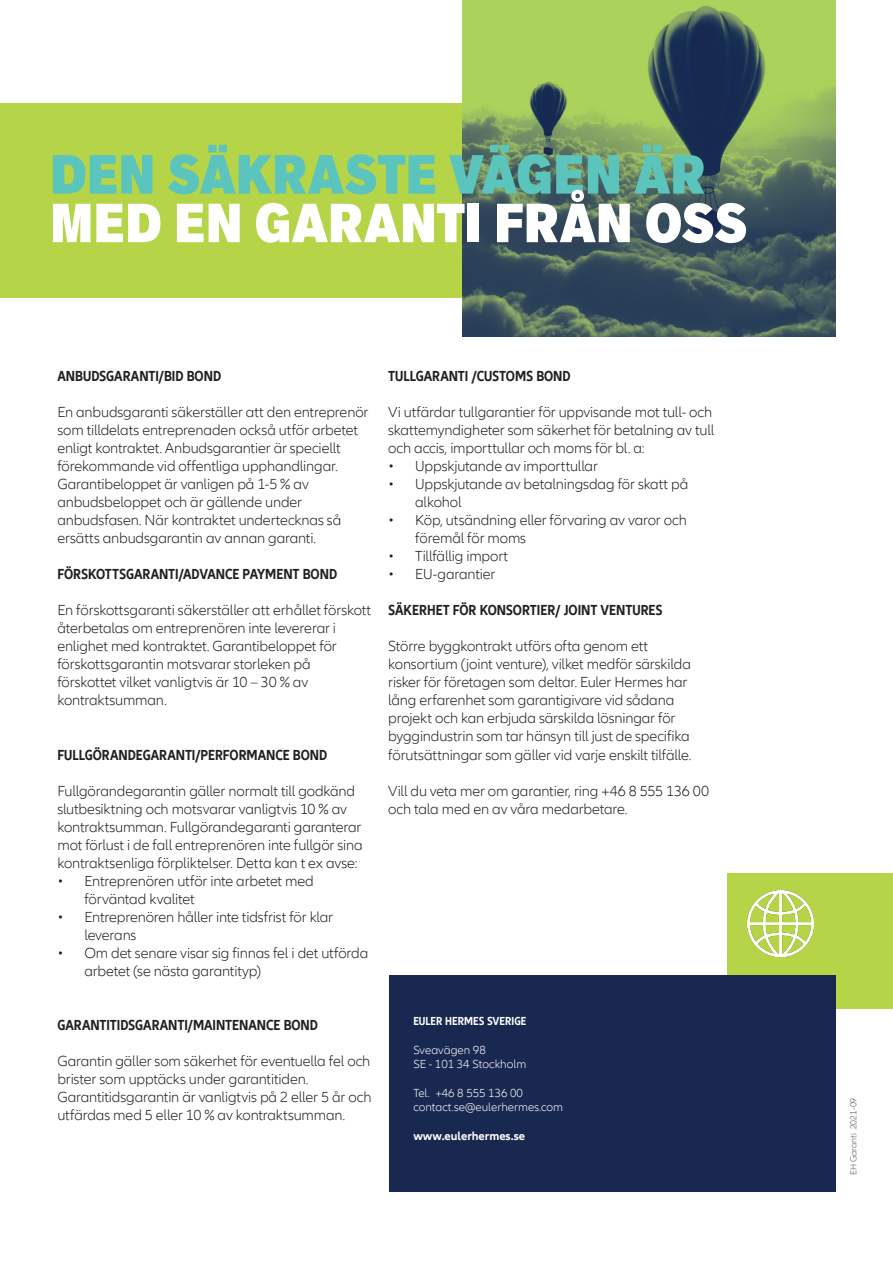
<style>
.page{position:relative;width:893px;height:1263px;background:#fff}
.page>*{position:absolute;margin:0;border:0;box-sizing:border-box;transform-origin:0 0}
.Headline_36pt{font:900 condensed 54px/48.6px "Applied Sans Pro";color:#fff}
.Copy{font:300 15px/18px "Allianz Neo";letter-spacing:-.015em;color:#231f20}
.Copy-2{font:700 condensed 15px "Allianz Neo";color:#231f20}
.address_6{font:300 12px/14.4px "Allianz Neo";color:#fff}
.address_6-2{font:700 condensed 12px "Allianz Neo";color:#fff}
.address_6-3{font:700 12px "Allianz Neo";color:#fff}
.address_6-4{font:300 9px "Allianz Neo";color:#57585a}
.s1{color:#5ac4bd}
</style>
<div class="page">
<div style="left:727px;top:873px;width:166px;height:136px;background:#b6d448"></div>
<img style="left:747px;top:890px;width:66px;height:66px">
<div style="left:0;top:103px;width:469px;height:195px;background:#b6d448"></div>
<img style="left:462px;top:0;width:374px;height:337px">
<div style="left:389px;top:975px;width:447px;height:216px;background:#192850"></div>
<p class="Headline_36pt" style="left:50px;top:149px;width:698px"><span class="s1">DEN SÄKRASTE VÄGEN ÄR<br></span>MED EN GARANTI FRÅN OSS</p>
<p class="Copy-2" style="left:57px;top:368px;width:165px">ANBUDSGARANTI/BID BOND</p>
<p class="Copy" style="left:57px;top:404px;width:313px">En anbudsgaranti säkerställer att den entreprenör som tilldelats entreprenaden också utför arbetet enligt kontraktet. Anbudsgarantier är speciellt förekommande vid offentliga upphandlingar.<br>Garantibeloppet är vanligen på 1-5 % av anbudsbeloppet och är gällende under anbudsfasen. När kontraktet undertecknas så ersätts anbudsgarantin av annan garanti.</p>
<p class="Copy-2" style="left:57px;top:566px;width:281px">FÖRSKOTTSGARANTI/ADVANCE PAYMENT BOND</p>
<p class="Copy" style="left:57px;top:602px;width:315px">En förskottsgaranti säkerställer att erhållet förskott återbetalas om entreprenören inte levererar i enlighet med kontraktet. Garantibeloppet för förskottsgarantin motsvarar storleken på förskottet vilket vanligtvis är 10 – 30 % av kontraktsumman.</p>
<p class="Copy-2" style="left:57px;top:746px;width:271px">FULLGÖRANDEGARANTI/PERFORMANCE BOND</p>
<p class="Copy" style="left:57px;top:782px;width:307px">Fullgörandegarantin gäller normalt till godkänd slutbesiktning och motsvarar vanligtvis 10 % av kontraktsumman. Fullgörandegaranti garanterar mot förlust i de fall entreprenören inte fullgör sina kontraktsenliga förpliktelser. Detta kan t ex avse:</p>
<p class="Copy" style="left:84px;top:872px;width:231px;text-indent:-27px">• Entreprenören utför inte arbetet med förväntad kvalitet</p>
<p class="Copy" style="left:84px;top:908px;width:250px;text-indent:-27px">• Entreprenören håller inte tidsfrist för klar leverans</p>
<p class="Copy" style="left:84px;top:944px;width:285px;text-indent:-27px">• Om det senare visar sig finnas fel i det utförda arbetet (se nästa garantityp)</p>
<p class="Copy-2" style="left:57px;top:1016px;width:262px">GARANTITIDSGARANTI/MAINTENANCE BOND</p>
<p class="Copy" style="left:57px;top:1052px;width:316px">Garantin gäller som säkerhet för eventuella fel och brister som upptäcks under garantitiden.<br>Garantitidsgarantin är vanligtvis på 2 eller 5 år och utfärdas med 5 eller 10 % av kontraktsumman.</p>
<p class="Copy-2" style="left:388px;top:368px;width:184px">TULLGARANTI /CUSTOMS BOND</p>
<p class="Copy" style="left:388px;top:404px;width:328px">Vi utfärdar tullgarantier för uppvisande mot tull- och skattemyndigheter som säkerhet för betalning av tull och accis, importtullar och moms för bl. a:</p>
<p class="Copy" style="left:388px;top:458px;width:211px">• Uppskjutande av importtullar</p>
<p class="Copy" style="left:415px;top:476px;width:275px;text-indent:-27px">• Uppskjutande av betalningsdag för skatt på alkohol</p>
<p class="Copy" style="left:415px;top:512px;width:273px;text-indent:-27px">• Köp, utsändning eller förvaring av varor och föremål för moms</p>
<p class="Copy" style="left:388px;top:548px;width:122px">• Tillfällig import</p>
<p class="Copy" style="left:388px;top:566px;width:109px">• EU-garantier</p>
<p class="Copy-2" style="left:388px;top:602px;width:276px">SÄKERHET FÖR KONSORTIER/ JOINT VENTURES</p>
<p class="Copy" style="left:388px;top:638px;width:305px">Större byggkontrakt utförs ofta genom ett konsortium (joint venture), vilket medför särskilda risker för företagen som deltar. Euler Hermes har lång erfarenhet som garantigivare vid sådana projekt och kan erbjuda särskilda lösningar för byggindustrin som tar hänsyn till just de specifika förutsättningar som gäller vid varje enskilt tilfälle.</p>
<p class="Copy" style="left:388px;top:782px;width:323px">Vill du veta mer om garantier, ring +46 8 555 136 00 och tala med en av våra medarbetare.</p>
<p class="address_6-2" style="left:413px;top:1014px;width:115px">EULER HERMES SVERIGE</p>
<p class="address_6" style="left:413px;top:1043px;width:114px">Sveavägen 98<br>SE - 101 34 Stockholm</p>
<p class="address_6" style="left:413px;top:1086px;width:111px">Tel. +46 8 555 136 00</p>
<p class="address_6" style="left:413px;top:1100px;width:151px">contact.se@eulerhermes.com</p>
<p class="address_6-3" style="left:413px;top:1129px;width:113px">www.eulerhermes.se</p>
<p class="address_6-4" style="left:848px;top:1175px;width:79px;rotate:-90deg">EH Garanti 2021-09</p>
</div>
